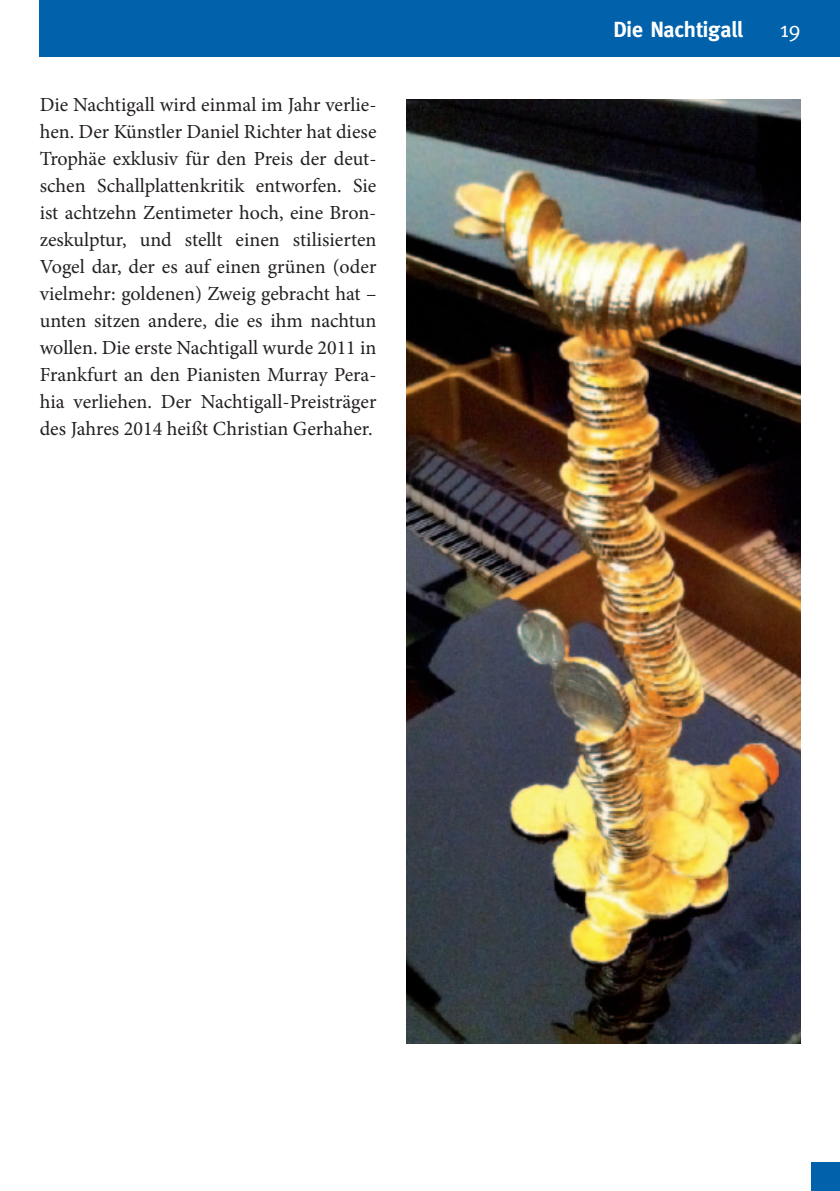
<style>
.page{position:relative;width:840px;height:1191px;background:#fff}
.page>*{position:absolute;margin:0;border:0;box-sizing:border-box;transform-origin:0 0}
.t1{font:700 22px "Meta";color:#fff}
.t2{font:22px "Meta";color:#fff}
.t3{font:20px/27px "Minion Pro";color:#231f20;text-align:justify}
</style>
<div class="page">
<div style="left:40px;top:0;width:799px;height:57px;background:#0161ab"></div>
<div style="left:811px;top:1162px;width:28px;height:29px;background:#0161ab"></div>
<img style="left:406px;top:99px;width:393px;height:944px">
<p class="t3" style="left:40px;top:91px;width:338px">Die Nachtigall wird einmal im Jahr verlie&shy;hen. Der Künstler Daniel Richter hat diese Trophäe exklusiv für den Preis der deut&shy;schen Schallplattenkritik entworfen. Sie ist achtzehn Zentimeter hoch, eine Bron&shy;zeskulptur, und stellt einen stilisierten Vogel dar, der es auf einen grünen (oder vielmehr: goldenen) Zweig gebracht hat – unten sitzen andere, die es ihm nachtun wollen. Die erste Nachtigall wurde 2011 in Frankfurt an den Pianisten Murray Pera&shy;hia verliehen. Der Nachtigall-Preisträger des Jahres 2014 heißt Christian Gerhaher.</p>
<p class="t1" style="left:613px;top:16px;width:131px">Die Nachtigall</p>
<p class="t2" style="left:779px;top:16px;width:22px">19</p>
</div>
